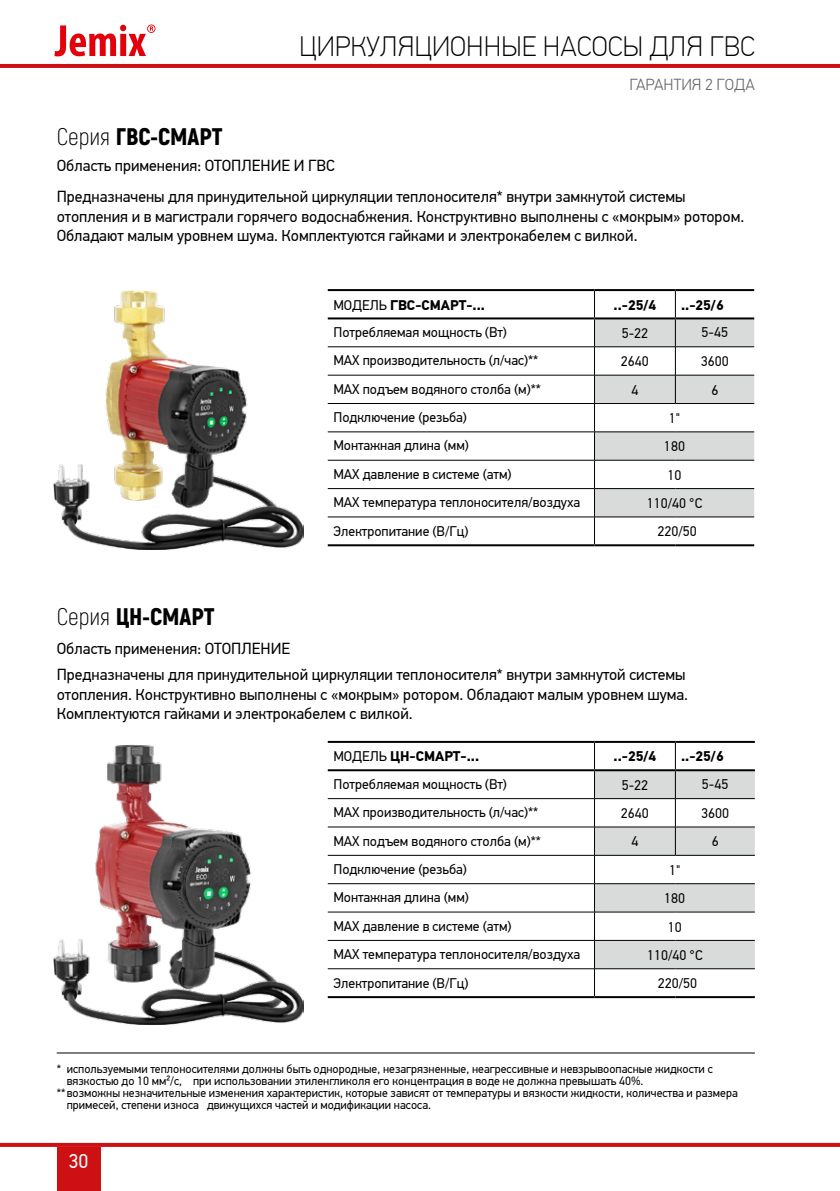
<style>
.page{position:relative;width:840px;height:1191px;background:#fff}
.page>*{position:absolute;margin:0;border:0;box-sizing:border-box;transform-origin:0 0}
.t1{font:100 28px "PF Din Text Pro";color:#000}
.t2{font:900 24px "Akrobat";color:#000}
.t3{font:20px "PF Din Text Pro";color:#fff}
.t4{font:16px/19.2px "PF Din Text Pro";color:#000}
.t5{font:300 16px "PF Din Text Pro";color:#6e6e6e}
.t6{font:14px "PF Din Text Pro";color:#000}
.t7{font:700 14px "PF Din Text Pro";color:#000}
.t8{font:12px "PF Din Text Pro";color:#000}
.s1{font-weight:300}
.s2{font-weight:400}
</style>
<div class="page">
<hr style="left:0;top:64px;width:839px;height:4px;background:#cd1013">
<svg style="left:0;top:1142px;width:839px;height:4px;background:#d84649"></svg>
<div style="left:57px;top:1147px;width:43px;height:44px;background:#cd1013"></div>
<svg style="left:54px;top:25px;width:101px;height:31px"></svg>
<img style="left:54px;top:290px;width:250px;height:259px">
<img style="left:54px;top:744px;width:250px;height:280px">
<hr style="left:327px;top:346px;width:267px;height:1px;background:#000">
<hr style="left:327px;top:375px;width:267px;height:1px;background:#000">
<hr style="left:327px;top:403px;width:267px;height:1px;background:#000">
<hr style="left:327px;top:431px;width:267px;height:1px;background:#000">
<hr style="left:327px;top:460px;width:267px;height:1px;background:#000">
<hr style="left:327px;top:488px;width:267px;height:1px;background:#000">
<hr style="left:675px;top:289px;width:78px;height:2px;background:#000">
<hr style="left:594px;top:544px;width:81px;height:2px;background:#000">
<hr style="left:675px;top:544px;width:78px;height:2px;background:#000">
<hr style="left:327px;top:516px;width:267px;height:1px;background:#000">
<hr style="left:327px;top:544px;width:267px;height:2px;background:#000">
<hr style="left:594px;top:289px;width:81px;height:2px;background:#000">
<hr style="left:327px;top:289px;width:267px;height:2px;background:#000">
<hr style="left:327px;top:317px;width:267px;height:2px;background:#000">
<svg style="left:594px;top:291px;width:159px;height:253px"></svg>
<hr style="left:327px;top:798px;width:267px;height:1px;background:#000">
<hr style="left:327px;top:826px;width:267px;height:1px;background:#000">
<hr style="left:327px;top:855px;width:267px;height:1px;background:#000">
<hr style="left:327px;top:883px;width:267px;height:1px;background:#000">
<hr style="left:327px;top:911px;width:267px;height:1px;background:#000">
<hr style="left:327px;top:940px;width:267px;height:1px;background:#000">
<hr style="left:675px;top:741px;width:79px;height:2px;background:#000">
<hr style="left:594px;top:996px;width:81px;height:2px;background:#000">
<hr style="left:675px;top:996px;width:79px;height:2px;background:#000">
<hr style="left:327px;top:968px;width:267px;height:1px;background:#000">
<hr style="left:327px;top:996px;width:267px;height:2px;background:#000">
<hr style="left:594px;top:741px;width:81px;height:2px;background:#000">
<hr style="left:327px;top:741px;width:267px;height:2px;background:#000">
<hr style="left:327px;top:769px;width:267px;height:2px;background:#000">
<svg style="left:594px;top:743px;width:160px;height:253px"></svg>
<hr style="left:57px;top:1052px;width:697px;height:1px;background:#000">
<h1 class="t1" style="left:299px;top:31px;width:457px">ЦИРКУЛЯЦИОННЫЕ НАСОСЫ ДЛЯ ГВС</h1>
<h2 class="t2" style="left:57px;top:121px;width:167px"><span class="s1">Серия</span> ГВС-СМАРТ</h2>
<p class="t4" style="left:57px;top:156px;width:279px">Область применения: ОТОПЛЕНИЕ И ГВС</p>
<p class="t5" style="left:629px;top:76px;width:127px">ГАРАНТИЯ 2 ГОДА</p>
<p class="t4" style="left:57px;top:187px;width:688px">Предназначены для принудительной циркуляции теплоносителя* внутри замкнутой системы отопления и в магистрали горячего водоснабжения. Конструктивно выполнены с «мокрым» ротором.<br>Обладают малым уровнем шума. Комплектуются гайками и электрокабелем с вилкой.</p>
<h2 class="t2" style="left:57px;top:601px;width:159px"><span class="s1">Серия</span> ЦН-СМАРТ</h2>
<p class="t4" style="left:57px;top:639px;width:235px">Область применения: ОТОПЛЕНИЕ</p>
<p class="t7" style="left:333px;top:296px;width:153px"><span class="s2">МОДЕЛЬ</span> ГВС-СМАРТ-...</p>
<p class="t7" style="left:613px;top:296px;width:44px">..-25/4</p>
<p class="t7" style="left:680px;top:296px;width:44px">..-25/6</p>
<p class="t6" style="left:333px;top:324px;width:175px">Потребляемая мощность (Вт)</p>
<p class="t6" style="left:621px;top:325px;width:28px">5-22</p>
<p class="t6" style="left:701px;top:324px;width:28px">5-45</p>
<p class="t6" style="left:333px;top:352px;width:206px">MAX производительность (л/час)**</p>
<p class="t6" style="left:620px;top:353px;width:29px">2640</p>
<p class="t6" style="left:700px;top:353px;width:29px">3600</p>
<p class="t6" style="left:333px;top:380px;width:209px">MAX подъем водяного столба (м)**</p>
<p class="t6" style="left:631px;top:381px;width:8px">4</p>
<p class="t6" style="left:711px;top:381px;width:8px">6</p>
<p class="t6" style="left:333px;top:409px;width:135px">Подключение (резьба)</p>
<p class="t6" style="left:668px;top:410px;width:13px">1"</p>
<p class="t6" style="left:333px;top:437px;width:137px">Монтажная длина (мм)</p>
<p class="t6" style="left:663px;top:438px;width:22px">180</p>
<p class="t6" style="left:333px;top:466px;width:180px">MAX давление в системе (атм)</p>
<p class="t6" style="left:667px;top:466px;width:15px">10</p>
<p class="t6" style="left:333px;top:494px;width:248px">MAX температура теплоносителя/воздуха</p>
<p class="t6" style="left:646px;top:495px;width:57px">110/40 °С</p>
<p class="t6" style="left:333px;top:523px;width:136px">Электропитание (В/Гц)</p>
<p class="t6" style="left:657px;top:523px;width:41px">220/50</p>
<p class="t4" style="left:57px;top:665px;width:632px">Предназначены для принудительной циркуляции теплоносителя* внутри замкнутой системы отопления. Конструктивно выполнены с «мокрым» ротором. Обладают малым уровнем шума.<br>Комплектуются гайками и электрокабелем с вилкой.</p>
<p class="t7" style="left:333px;top:748px;width:147px"><span class="s2">МОДЕЛЬ</span> ЦН-СМАРТ-...</p>
<p class="t7" style="left:613px;top:748px;width:44px">..-25/4</p>
<p class="t7" style="left:680px;top:748px;width:44px">..-25/6</p>
<p class="t6" style="left:333px;top:775px;width:175px">Потребляемая мощность (Вт)</p>
<p class="t6" style="left:621px;top:777px;width:28px">5-22</p>
<p class="t6" style="left:701px;top:775px;width:28px">5-45</p>
<p class="t6" style="left:333px;top:804px;width:206px">MAX производительность (л/час)**</p>
<p class="t6" style="left:620px;top:805px;width:29px">2640</p>
<p class="t6" style="left:700px;top:805px;width:29px">3600</p>
<p class="t6" style="left:333px;top:832px;width:209px">MAX подъем водяного столба (м)**</p>
<p class="t6" style="left:631px;top:833px;width:8px">4</p>
<p class="t6" style="left:711px;top:833px;width:8px">6</p>
<p class="t6" style="left:333px;top:860px;width:135px">Подключение (резьба)</p>
<p class="t6" style="left:668px;top:861px;width:13px">1"</p>
<p class="t6" style="left:333px;top:889px;width:137px">Монтажная длина (мм)</p>
<p class="t6" style="left:664px;top:890px;width:22px">180</p>
<p class="t6" style="left:333px;top:917px;width:180px">MAX давление в системе (атм)</p>
<p class="t6" style="left:667px;top:918px;width:15px">10</p>
<p class="t6" style="left:333px;top:946px;width:248px">MAX температура теплоносителя/воздуха</p>
<p class="t6" style="left:646px;top:946px;width:57px">110/40 °С</p>
<p class="t6" style="left:333px;top:974px;width:136px">Электропитание (В/Гц)</p>
<p class="t6" style="left:657px;top:974px;width:41px">220/50</p>
<p class="t8" style="left:57px;top:1062px;width:657px">* используемыми теплоносителями должны быть однородные, незагрязненные, неагрессивные и невзрывоопасные жидкости с</p>
<p class="t8" style="left:67px;top:1074px;width:578px">вязкостью до 10 мм²/с, при использовании этиленгликоля его концентрация в воде не должна превышать 40%.</p>
<p class="t8" style="left:57px;top:1086px;width:682px">**возможны незначительные изменения характеристик, которые зависят от температуры и вязкости жидкости, количества и размера</p>
<p class="t8" style="left:67px;top:1098px;width:365px">примесей, степени износа движущихся частей и модификации насоса.</p>
<p class="t3" style="left:69px;top:1149px;width:21px">30</p>
</div>
